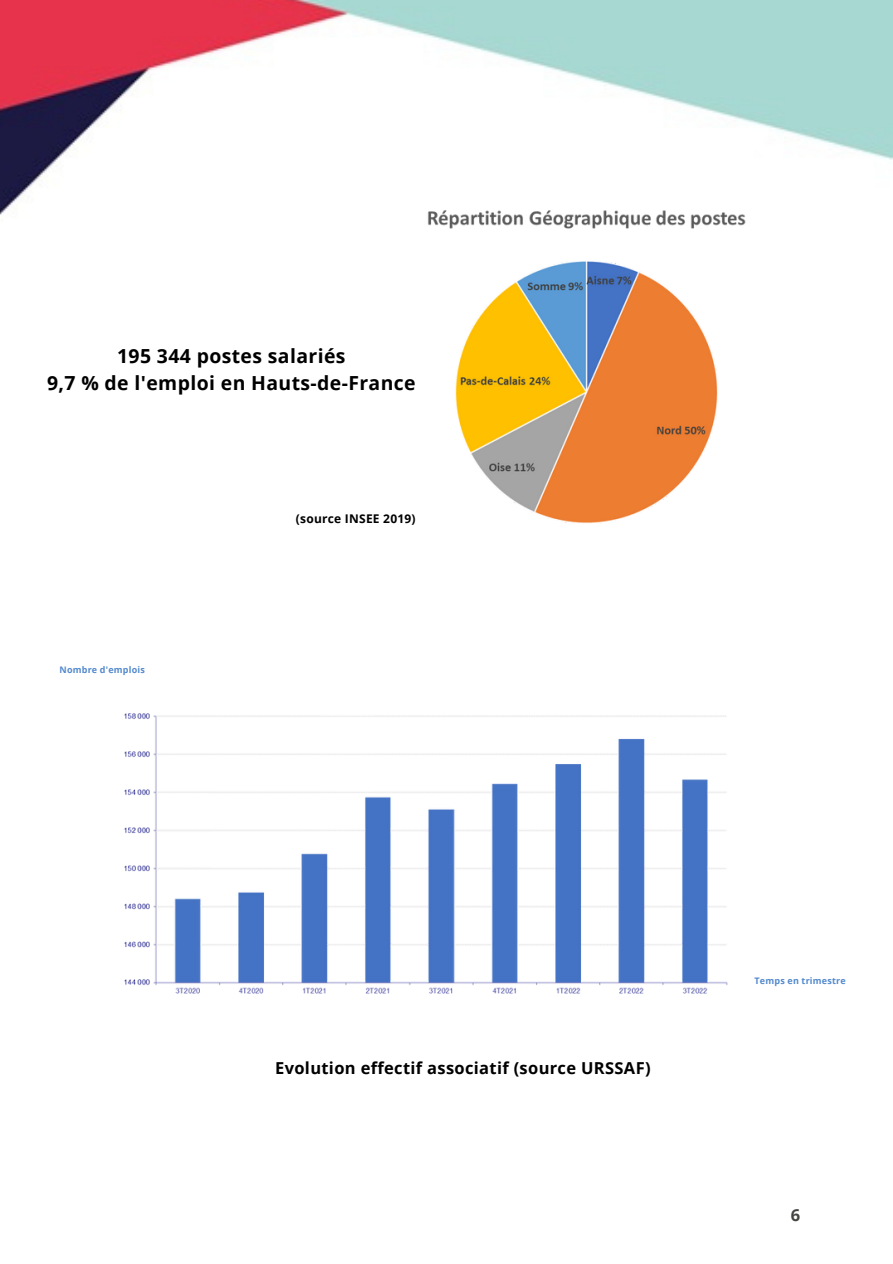
<style>
.page{position:relative;width:893px;height:1264px;background:#fff}
.page>*{position:absolute;margin:0;border:0;box-sizing:border-box;transform-origin:0 0}
.t1{font:700 19.35px "Open Sans";letter-spacing:.02em;color:#000}
.t2{font:700 16.5px "Open Sans";letter-spacing:.02em;color:#000}
.t3{font:700 16.5px "Open Sans";color:#444440}
.t4{font:700 12px "Open Sans";letter-spacing:.02em;color:#000}
.t5{font:700 9px "Open Sans";letter-spacing:.02em;color:#5289cd}
</style>
<div class="page">
<img style="left:0;top:0;width:892px;height:215px">
<img style="left:309px;top:198px;width:554px;height:326px">
<img style="left:124px;top:713px;width:604px;height:281px">
<p class="t1" style="left:117px;top:342px;width:230px">195 344 postes salariés</p>
<p class="t1" style="left:47px;top:369px;width:370px">9,7 % de l'emploi en Hauts-de-France</p>
<p class="t5" style="left:60px;top:663px;width:87px">Nombre d'emplois</p>
<p class="t4" style="left:296px;top:510px;width:121px">(source INSEE 2019)</p>
<p class="t2" style="left:275px;top:1056px;width:377px">Evolution effectif associatif (source URSSAF)</p>
<p class="t5" style="left:754px;top:974px;width:93px">Temps en trimestre</p>
<p class="t3" style="left:790px;top:1203px;width:11px">6</p>
</div>
